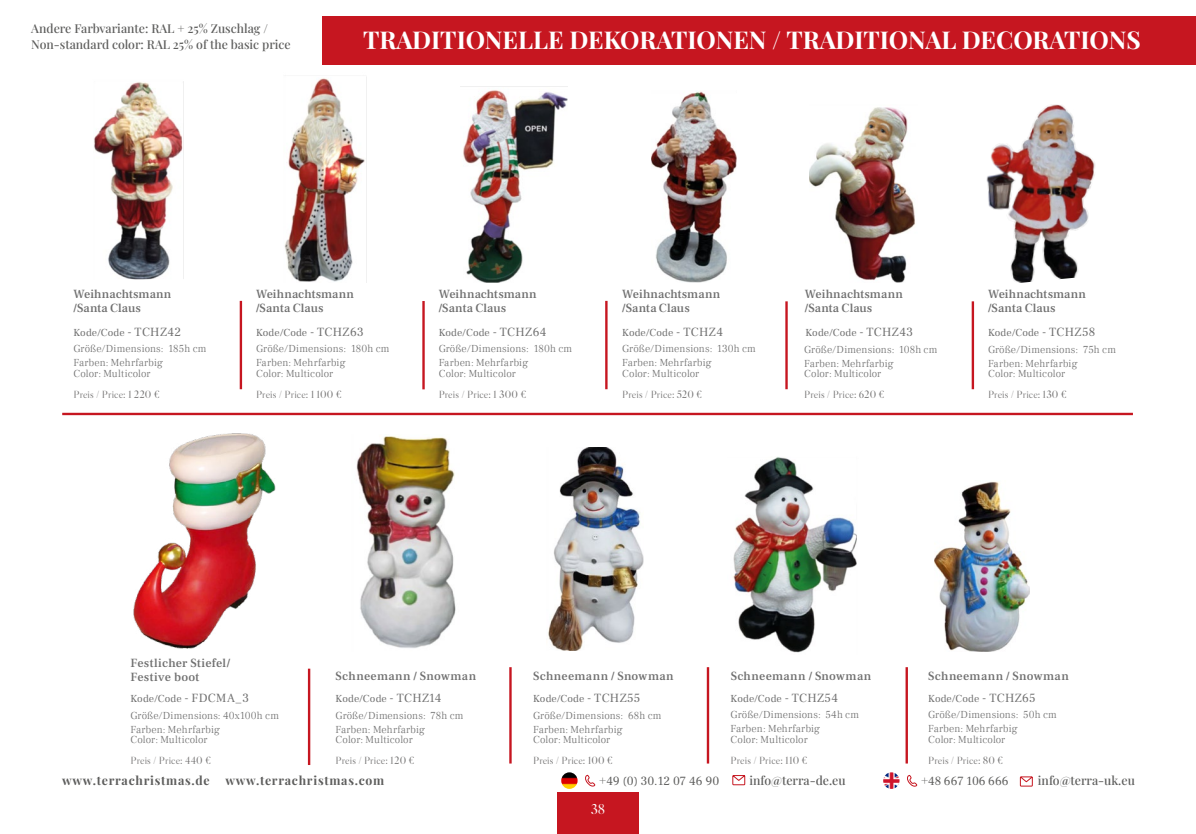
<style>
.page{position:relative;width:1196px;height:834px;background:#fff}
.page>*{position:absolute;margin:0;border:0;box-sizing:border-box;transform-origin:0 0}
.t1{font:700 24.5px "Playfair Display";color:#fff}
.t2{font:14px "Libre Caslon Display";color:#fff}
.t3{font:500 12.25px/14px "Frank Ruhl Libre";letter-spacing:.01em;color:#707070}
.t4{font:500 12.25px/15.8px "Playfair Display";color:#5d5d5c}
.t5{font:700 12.25px "Playfair Display";letter-spacing:.06em;color:#5d5d5c}
.t6{font:12.25px "Frank Ruhl Libre";color:#5d5d5c}
.t7{font:300 10.5px/14px "Frank Ruhl Libre";letter-spacing:.01em;color:#707070}
.t8{font:10.5px "Libre Caslon Display";letter-spacing:.02em;color:#717070}
.t9{font:10.5px "Frank Ruhl Libre";letter-spacing:.015em;color:#707070}
.s1{font-size:12.25px}
.s2{font-weight:400}
.s3{font-weight:400;font-size:12.25px}
.s4{font-family:"Playfair Display";font-weight:500}
</style>
<div class="page">
<div style="left:557px;top:792px;width:81px;height:41px;background:#c61620"></div>
<hr style="left:605px;top:301px;width:2px;height:88px;background:#c61620">
<hr style="left:240px;top:301px;width:2px;height:88px;background:#c61620">
<img style="left:94px;top:82px;width:88px;height:196px">
<div style="left:91px;top:79px;width:94px;height:202px;border:2px solid #fff"></div>
<img style="left:284px;top:77px;width:83px;height:206px">
<hr style="left:422px;top:301px;width:3px;height:88px;background:#c61620">
<img style="left:461px;top:86px;width:107px;height:197px">
<hr style="left:905px;top:667px;width:3px;height:96px;background:#c61620">
<img style="left:733px;top:457px;width:124px;height:196px">
<hr style="left:785px;top:301px;width:2px;height:88px;background:#c61620">
<hr style="left:971px;top:301px;width:3px;height:88px;background:#c61620">
<hr style="left:509px;top:667px;width:2px;height:96px;background:#c61620">
<hr style="left:707px;top:667px;width:2px;height:96px;background:#c61620">
<img style="left:652px;top:91px;width:85px;height:192px">
<img style="left:809px;top:107px;width:106px;height:176px">
<img style="left:986px;top:104px;width:109px;height:179px">
<img style="left:356px;top:436px;width:100px;height:212px">
<img style="left:548px;top:447px;width:95px;height:203px">
<hr style="left:62px;top:412px;width:1070px;height:3px;background:#c61620">
<img style="left:934px;top:481px;width:95px;height:170px">
<svg style="left:1019px;top:776px;width:14px;height:10px"></svg>
<svg style="left:907px;top:775px;width:10px;height:11px"></svg>
<svg style="left:732px;top:775px;width:13px;height:10px"></svg>
<svg style="left:585px;top:775px;width:10px;height:11px"></svg>
<img style="left:883px;top:772px;width:16px;height:16px;border-radius:8px">
<img style="left:561px;top:772px;width:16px;height:16px;border-radius:8px">
<div style="left:322px;top:17px;width:874px;height:48px;background:#c61620"></div>
<img style="left:133px;top:433px;width:143px;height:216px">
<hr style="left:308px;top:668px;width:2px;height:96px;background:#c61620">
<p class="t4" style="left:31px;top:20px;width:261px">Andere Farbvariante: RAL + 25% Zuschlag /<br>Non-standard color: RAL 25% of the basic price</p>
<h1 class="t1" style="left:363px;top:21px;width:779px">TRADITIONELLE DEKORATIONEN / TRADITIONAL DECORATIONS</h1>
<p class="t3" style="left:73px;top:287px;width:100px">Weihnachtsmann /Santa Claus</p>
<p class="t9" style="left:73px;top:326px;width:109px">Kode/Code <span class="s1">- TCHZ42</span></p>
<p class="t9" style="left:256px;top:326px;width:109px">Kode/Code <span class="s1">- TCHZ63</span></p>
<p class="t9" style="left:439px;top:326px;width:109px">Kode/Code <span class="s1">- TCHZ64</span></p>
<p class="t3" style="left:805px;top:287px;width:100px">Weihnachtsmann /Santa Claus</p>
<p class="t3" style="left:988px;top:287px;width:100px">Weihnachtsmann /Santa Claus</p>
<p class="t3" style="left:256px;top:287px;width:100px">Weihnachtsmann /Santa Claus</p>
<p class="t3" style="left:439px;top:287px;width:100px">Weihnachtsmann /Santa Claus</p>
<p class="t3" style="left:622px;top:287px;width:100px">Weihnachtsmann /Santa Claus</p>
<p class="t9" style="left:622px;top:326px;width:102px">Kode/Code <span class="s1">- TCHZ4</span></p>
<p class="t9" style="left:805px;top:326px;width:109px">Kode/Code <span class="s1">- TCHZ43</span></p>
<p class="t9" style="left:988px;top:326px;width:109px">Kode/Code <span class="s1">- TCHZ58</span></p>
<p class="t7" style="left:73px;top:342px;width:135px">Größe/Dimensions: 185h cm<br>Farben: Mehrfarbig</p>
<p class="t7" style="left:73px;top:366px;width:78px">Color: Multicolor</p>
<p class="t8" style="left:73px;top:388px;width:88px">Preis / Price: 1 220 €</p>
<p class="t7" style="left:256px;top:342px;width:135px">Größe/Dimensions: 180h cm<br>Farben: Mehrfarbig</p>
<p class="t7" style="left:256px;top:366px;width:78px">Color: Multicolor</p>
<p class="t8" style="left:256px;top:387px;width:87px">Preis / Price: 1 100 €</p>
<p class="t7" style="left:439px;top:342px;width:135px">Größe/Dimensions: 180h cm<br>Farben: Mehrfarbig</p>
<p class="t7" style="left:439px;top:366px;width:78px">Color: Multicolor</p>
<p class="t8" style="left:439px;top:388px;width:89px">Preis / Price: 1 300 €</p>
<p class="t7" style="left:622px;top:342px;width:135px">Größe/Dimensions: 130h cm<br>Farben: Mehrfarbig</p>
<p class="t7" style="left:622px;top:366px;width:78px">Color: Multicolor</p>
<p class="t8" style="left:622px;top:388px;width:82px">Preis / Price: 520 €</p>
<p class="t7" style="left:804px;top:342px;width:135px">Größe/Dimensions: 108h cm<br>Farben: Mehrfarbig</p>
<p class="t7" style="left:804px;top:367px;width:78px">Color: Multicolor</p>
<p class="t8" style="left:804px;top:388px;width:82px">Preis / Price: 620 €</p>
<p class="t7" style="left:988px;top:342px;width:129px">Größe/Dimensions: 75h cm<br>Farben: Mehrfarbig</p>
<p class="t7" style="left:988px;top:367px;width:78px">Color: Multicolor</p>
<p class="t8" style="left:988px;top:388px;width:80px">Preis / Price: 130 €</p>
<p class="t3" style="left:130px;top:656px;width:101px">Festlicher Stiefel/<br>Festive boot</p>
<p class="t7" style="left:130px;top:690px;width:150px;line-height:16.3px"><span class="s2">Kode/Code</span> <span class="s3">- FDCMA_3<br></span>Größe/Dimensions: 40x100h cm</p>
<p class="t7" style="left:130px;top:723px;width:91px;line-height:10.5px">Farben: Mehrfarbig<br>Color: Multicolor</p>
<p class="t8" style="left:130px;top:753px;width:82px">Preis / Price: 440 €</p>
<p class="t3" style="left:335px;top:669px;width:142px">Schneemann / Snowman</p>
<p class="t3" style="left:533px;top:669px;width:142px">Schneemann / Snowman</p>
<p class="t3" style="left:730px;top:669px;width:142px">Schneemann / Snowman</p>
<p class="t3" style="left:928px;top:669px;width:142px">Schneemann / Snowman</p>
<p class="t9" style="left:335px;top:692px;width:107px">Kode/Code <span class="s1">- TCHZ14</span></p>
<p class="t9" style="left:533px;top:692px;width:109px">Kode/Code <span class="s1">- TCHZ55</span></p>
<p class="t9" style="left:928px;top:692px;width:109px">Kode/Code <span class="s1">- TCHZ65</span></p>
<p class="t9" style="left:730px;top:692px;width:109px">Kode/Code <span class="s1">- TCHZ54</span></p>
<p class="t7" style="left:335px;top:708px;width:129px">Größe/Dimensions: 78h cm<br>Farben: Mehrfarbig</p>
<p class="t7" style="left:335px;top:732px;width:78px">Color: Multicolor</p>
<p class="t8" style="left:335px;top:753px;width:80px">Preis / Price: 120 €</p>
<p class="t7" style="left:533px;top:708px;width:130px">Größe/Dimensions: 68h cm<br>Farben: Mehrfarbig</p>
<p class="t7" style="left:533px;top:732px;width:78px">Color: Multicolor</p>
<p class="t8" style="left:533px;top:753px;width:81px">Preis / Price: 100 €</p>
<p class="t7" style="left:730px;top:707px;width:130px">Größe/Dimensions: 54h cm<br>Farben: Mehrfarbig</p>
<p class="t7" style="left:730px;top:732px;width:78px">Color: Multicolor</p>
<p class="t8" style="left:730px;top:753px;width:79px">Preis / Price: 110 €</p>
<p class="t7" style="left:928px;top:707px;width:130px">Größe/Dimensions: 50h cm<br>Farben: Mehrfarbig</p>
<p class="t7" style="left:928px;top:732px;width:78px">Color: Multicolor</p>
<p class="t8" style="left:928px;top:753px;width:77px">Preis / Price: 80 €</p>
<p class="t5" style="left:62px;top:770px;width:149px">www.terrachristmas.de</p>
<p class="t5" style="left:225px;top:770px;width:160px">www.terrachristmas.com</p>
<p class="t6" style="left:599px;top:773px;width:122px"><span class="s4">+</span>49 (0) 30.12 07 46 90</p>
<p class="t4" style="left:749px;top:770px;width:98px">info@terra-de.eu</p>
<p class="t6" style="left:921px;top:773px;width:89px"><span class="s4">+</span>48 667 106 666</p>
<p class="t4" style="left:1038px;top:771px;width:98px">info@terra-uk.eu</p>
<h2 class="t2" style="left:590px;top:799px;width:16px">38</h2>
</div>
